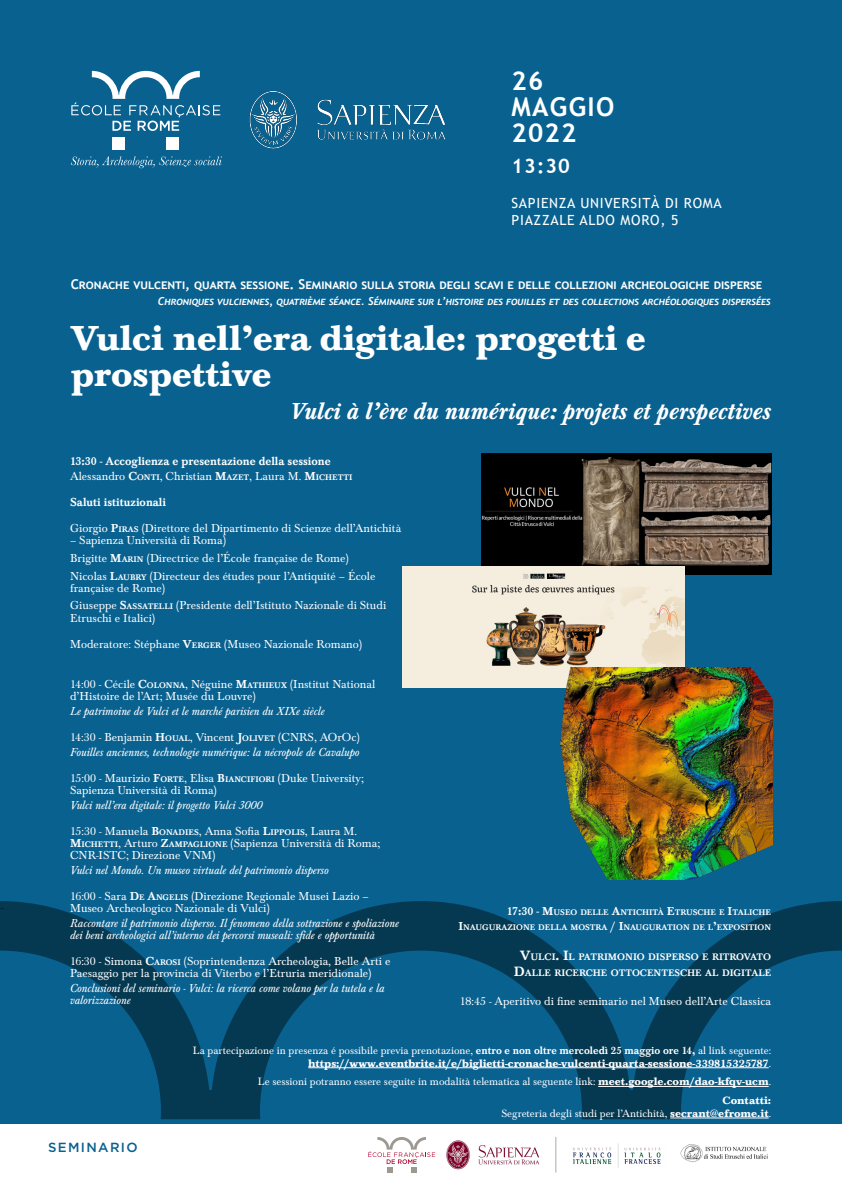
<style>
.page{position:relative;width:842px;height:1191px;background:#fff}
.page>*{position:absolute;margin:0;border:0;box-sizing:border-box;transform-origin:0 0}
.t1{font:700 36px/36px "Baskerville Std";color:#fff}
.t2{font:700 26px "Trebuchet MS";letter-spacing:.05em;color:#fff}
.t3{font:italic 500 24px "Baskerville Std";color:#fff}
.t4{font:700 20px "Trebuchet MS";color:#fff}
.t5{font:14px "Trebuchet MS";letter-spacing:.05em;color:#fff}
.t6{font:700 13.5px "Trebuchet MS";color:#fff}
.t7{font:500 13.2px "Gotham";letter-spacing:.1em;color:#096190}
.t8{font:12px/12px "Baskerville Std";color:#fff}
.t9{font:italic 12px/12px "Baskerville Std";color:#fff}
.t10{font:500 12px "Baskerville Std";color:#fff}
.t11{font:12px "Minion Pro";color:#231f20}
.t12{font:11px "Baskerville Std";color:#fff}
.t13{font:italic 700 11px "Trebuchet";color:#fff}
.t14{font:700 11px "Baskerville Std";color:#fff}
.t15{font:500 9.8px "Baskerville Std";color:#fff}
.t16{font:500 8.4px "Baskerville Std";color:#fff}
.s1{font-weight:500}
.s2{font-weight:500;font-size:8.4px}
.s3{font-size:12px}
.s4{font-size:14px}
.s5{font-weight:400}
.s6{font-weight:700}
</style>
<div class="page">
<div style="left:1px;top:0;width:841px;height:1125px;background:#096190"></div>
<svg style="left:0;top:901px;width:842px;height:218px"></svg>
<div style="left:1px;top:1124px;width:841px;height:67px;background:#fff"></div>
<svg style="left:368px;top:1137px;width:67px;height:35px"></svg>
<hr style="left:555px;top:1137px;width:1px;height:35px;background:#b0aba5">
<div style="left:112px;top:137px;width:13px;height:13px;background:#fff"></div>
<div style="left:166px;top:137px;width:13px;height:13px;background:#fff"></div>
<svg style="left:71px;top:71px;width:149px;height:60px"></svg>
<svg style="left:71px;top:156px;width:151px;height:12px"></svg>
<img style="left:446px;top:1140px;width:94px;height:30px">
<hr style="left:308px;top:1067px;width:461px;height:1px;background:#fff">
<hr style="left:598px;top:1086px;width:171px;height:1px;background:#fff">
<hr style="left:670px;top:1117px;width:99px;height:1px;background:#fff">
<img style="left:572px;top:1143px;width:89px;height:25px">
<img style="left:680px;top:1144px;width:88px;height:19px">
<img style="left:249px;top:91px;width:197px;height:58px">
<img style="left:481px;top:454px;width:290px;height:121px">
<img style="left:402px;top:566px;width:282px;height:121px">
<img style="left:561px;top:668px;width:212px;height:212px">
<p class="t11" style="left:0;top:899px;width:6px">-</p>
<p class="t2" style="left:511px;top:65px;width:33px">26</p>
<p class="t2" style="left:511px;top:91px;width:104px">MAGGIO</p>
<p class="t2" style="left:511px;top:117px;width:66px">2022</p>
<p class="t4" style="left:511px;top:154px;width:60px">13:30</p>
<p class="t5" style="left:511px;top:194px;width:212px">SAPIENZA UNIVERSITÀ DI ROMA</p>
<p class="t5" style="left:511px;top:211px;width:168px">PIAZZALE ALDO MORO, 5</p>
<p class="t6" style="left:71px;top:275px;width:693px">Cronache vulcenti, quarta sessione. Seminario sulla storia degli scavi e delle collezioni archeologiche disperse</p>
<p class="t13" style="left:158px;top:294px;width:615px">Chroniques vulciennes, quatrième séance. Séminaire sur l’histoire des fouilles et des collections archéologiques dispersées</p>
<p class="t1" style="left:71px;top:320px;width:577px">Vulci nell’era digitale: progetti e prospettive</p>
<p class="t3" style="left:290px;top:397px;width:482px">Vulci à l’ère du numérique: projets et perspectives</p>
<p class="t10" style="left:70px;top:454px;width:262px">13:30 - Accoglienza e presentazione della sessione</p>
<p class="t8" style="left:70px;top:470px;width:284px">Alessandro <span class="s1">C</span><span class="s2">ONTI</span>, Christian <span class="s1">M</span><span class="s2">AZET</span>, Laura M. <span class="s1">M</span><span class="s2">ICHETTI</span></p>
<p class="t10" style="left:70px;top:495px;width:97px">Saluti istituzionali</p>
<p class="t8" style="left:70px;top:523px;width:333px">Giorgio <span class="s1">P</span><span class="s2">IRAS</span> (Direttore del Dipartimento di Scienze dell’Antichità</p>
<p class="t8" style="left:70px;top:535px;width:157px">– Sapienza Università di Roma)</p>
<p class="t8" style="left:70px;top:552px;width:280px">Brigitte <span class="s1">M</span><span class="s2">ARIN</span> (Directrice de l’École française de Rome)</p>
<p class="t8" style="left:70px;top:570px;width:307px">Nicolas <span class="s1">L</span><span class="s2">AUBRY</span> (Directeur des études pour l’Antiquité – École française de Rome)</p>
<p class="t8" style="left:70px;top:600px;width:318px">Giuseppe <span class="s1">S</span><span class="s2">ASSATELLI</span> (Presidente dell’Istituto Nazionale di Studi<br>Etruschi e Italici)</p>
<p class="t8" style="left:70px;top:638px;width:294px">Moderatore: Stéphane <span class="s1">V</span><span class="s2">ERGER</span> (Museo Nazionale Romano)</p>
<p class="t8" style="left:70px;top:678px;width:307px">14:00 - Cécile <span class="s1">C</span><span class="s2">OLONNA</span>, Néguine <span class="s1">M</span><span class="s2">ATHIEUX</span> (Institut National d’Histoire de l’Art; Musée du Louvre)</p>
<p class="t9" style="left:70px;top:705px;width:256px">Le patrimoine de Vulci et le marché parisien du XIXe siècle</p>
<p class="t8" style="left:70px;top:731px;width:291px">14:30 - Benjamin <span class="s1">H</span><span class="s2">OUAL</span>, Vincent <span class="s1">J</span><span class="s2">OLIVET</span> (CNRS, AOrOc)</p>
<p class="t9" style="left:70px;top:746px;width:291px">Fouilles anciennes, technologie numérique: la nécropole de Cavalupo</p>
<p class="t8" style="left:70px;top:772px;width:296px">15:00 - Maurizio <span class="s1">F</span><span class="s2">ORTE</span>, Elisa <span class="s1">B</span><span class="s2">IANCIFIORI</span> (Duke University;<br>Sapienza Università di Roma)</p>
<p class="t9" style="left:70px;top:799px;width:194px">Vulci nell’era digitale: il progetto Vulci 3000</p>
<p class="t8" style="left:70px;top:825px;width:312px">15:30 - Manuela <span class="s1">B</span><span class="s2">ONADIES</span>, Anna Sofia <span class="s1">L</span><span class="s2">IPPOLIS</span>, Laura M.<br><span class="s1">M</span><span class="s2">ICHETTI</span>, Arturo <span class="s1">Z</span><span class="s2">AMPAGLIONE</span> (Sapienza Università di Roma;<br>CNR-ISTC; Direzione VNM)</p>
<p class="t9" style="left:70px;top:864px;width:260px">Vulci nel Mondo. Un museo virtuale del patrimonio disperso</p>
<p class="t8" style="left:70px;top:890px;width:300px">16:00 - Sara <span class="s1">D</span><span class="s2">E</span> <span class="s1">A</span><span class="s2">NGELIS</span> (Direzione Regionale Musei Lazio –<br>Museo Archeologico Nazionale di Vulci)</p>
<p class="t9" style="left:70px;top:917px;width:330px">Raccontare il patrimonio disperso. Il fenomeno della sottrazione e spoliazione dei beni archeologici all’interno dei percorsi museali: sfide e opportunità</p>
<p class="t8" style="left:70px;top:955px;width:322px">16:30 - Simona <span class="s1">C</span><span class="s2">AROSI</span> (Soprintendenza Archeologia, Belle Arti e<br>Paesaggio per la provincia di Viterbo e l’Etruria meridionale)</p>
<p class="t9" style="left:70px;top:982px;width:316px">Conclusioni del seminario - Vulci: la ricerca come volano per la tutela e la valorizzazione</p>
<p class="t16" style="left:507px;top:907px;width:266px"><span class="s3">17:30 -</span> <span class="s3">M</span>USEO DELLE <span class="s3">A</span>NTICHITÀ <span class="s3">E</span>TRUSCHE E <span class="s3">I</span>TALICHE</p>
<p class="t16" style="left:458px;top:922px;width:314px"><span class="s3">I</span>NAUGURAZIONE DELLA MOSTRA <span class="s3">/ I</span>NAUGURATION DE L<span class="s3">’</span>EXPOSITION</p>
<p class="t15" style="left:520px;top:951px;width:253px"><span class="s4">V</span>ULCI<span class="s4">. I</span>L PATRIMONIO DISPERSO E RITROVATO</p>
<p class="t15" style="left:514px;top:967px;width:259px"><span class="s4">D</span>ALLE RICERCHE OTTOCENTESCHE AL DIGITALE</p>
<p class="t8" style="left:460px;top:995px;width:313px">18:45 - Aperitivo di fine seminario nel Museo dell’Arte Classica</p>
<p class="t7" style="left:48px;top:1138px;width:91px">SEMINARIO</p>
<p class="t12" style="left:193px;top:1043px;width:580px">La partecipazione in presenza é possibile previa prenotazione, <span class="s1">entro e non oltre mercoledì 25 maggio ore 14,</span> al link seguente:</p>
<p class="t14" style="left:308px;top:1056px;width:464px">https://www.eventbrite.it/e/biglietti-cronache-vulcenti-quarta-sessione-339815325787<span class="s5">.</span></p>
<p class="t12" style="left:258px;top:1075px;width:515px">Le sessioni potranno essere seguite in modalità telematica al seguente link: <span class="s6">meet.google.com/dao-kfqv-ucm</span>.</p>
<p class="t14" style="left:722px;top:1093px;width:50px">Contatti:</p>
<p class="t12" style="left:501px;top:1107px;width:271px">Segreteria degli studi per l’Antichità, <span class="s6">secrant@efrome.it</span>.</p>
</div>
